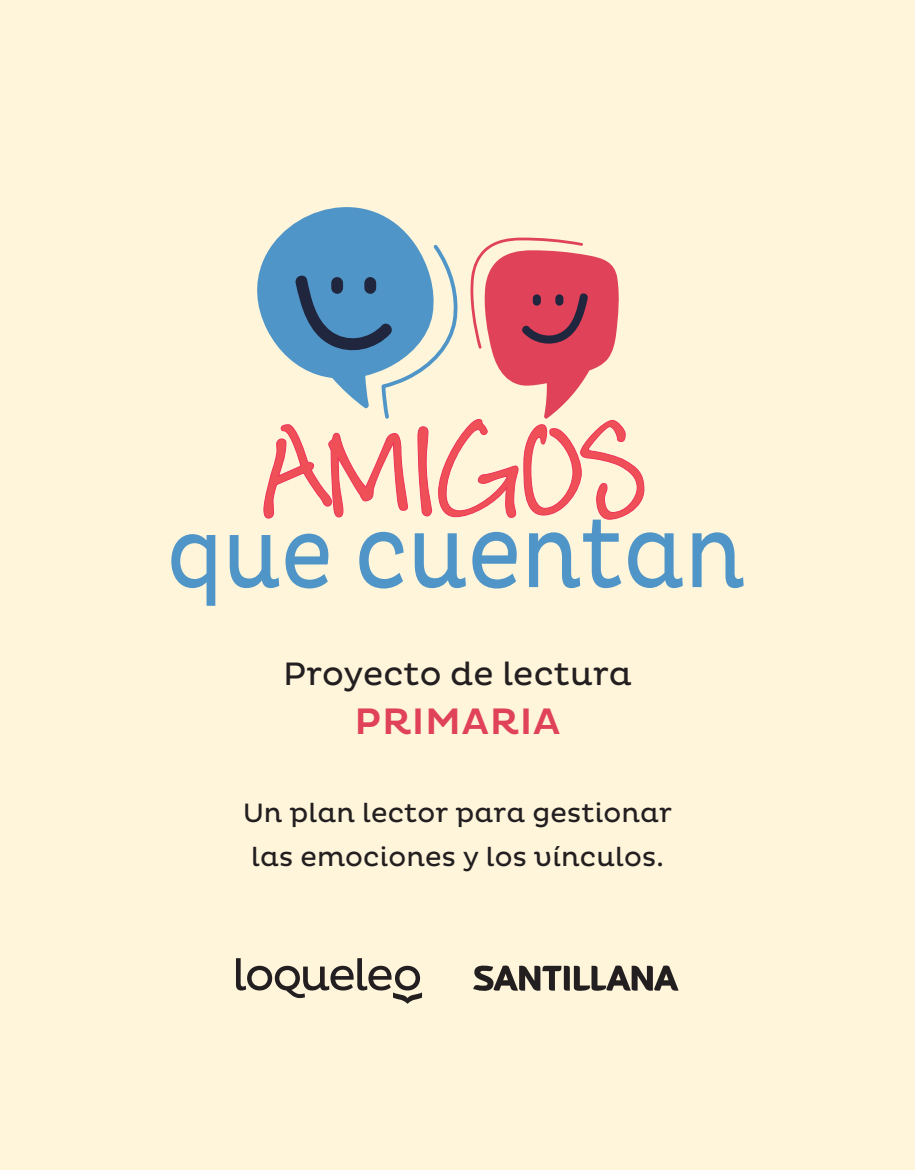
<style>
.page{position:relative;width:915px;height:1170px;background:#fff}
.page>*{position:absolute;margin:0;border:0;box-sizing:border-box;transform-origin:0 0}
.t1{font:500 37.5px "Pluto";letter-spacing:.02em;color:#e04259}
.t2{font:33px "Pluto";letter-spacing:.005em;color:#231f20}
.t3{font:27px/43.8px "Pluto";letter-spacing:.005em;color:#231f20;text-align:center}
</style>
<div class="page">
<div style="left:0;top:0;width:914px;height:1169px;background:#fef5db"></div>
<svg style="left:236px;top:958px;width:186px;height:45px;background:#c2baa7"></svg>
<svg style="left:473px;top:961px;width:205px;height:34px;background:#a8a191"></svg>
<svg style="left:171px;top:519px;width:572px;height:86px;background:#d1dcd6"></svg>
<svg style="left:255px;top:181px;width:389px;height:339px;background:#d5bbb9"></svg>
<p class="t2" style="left:283px;top:654px;width:350px">Proyecto de lectura</p>
<h1 class="t1" style="left:354px;top:700px;width:207px">PRIMARIA</h1>
<p class="t3" style="left:243px;top:791px;width:431px">Un plan lector para gestionar las emociones y los vínculos.</p>
</div>
